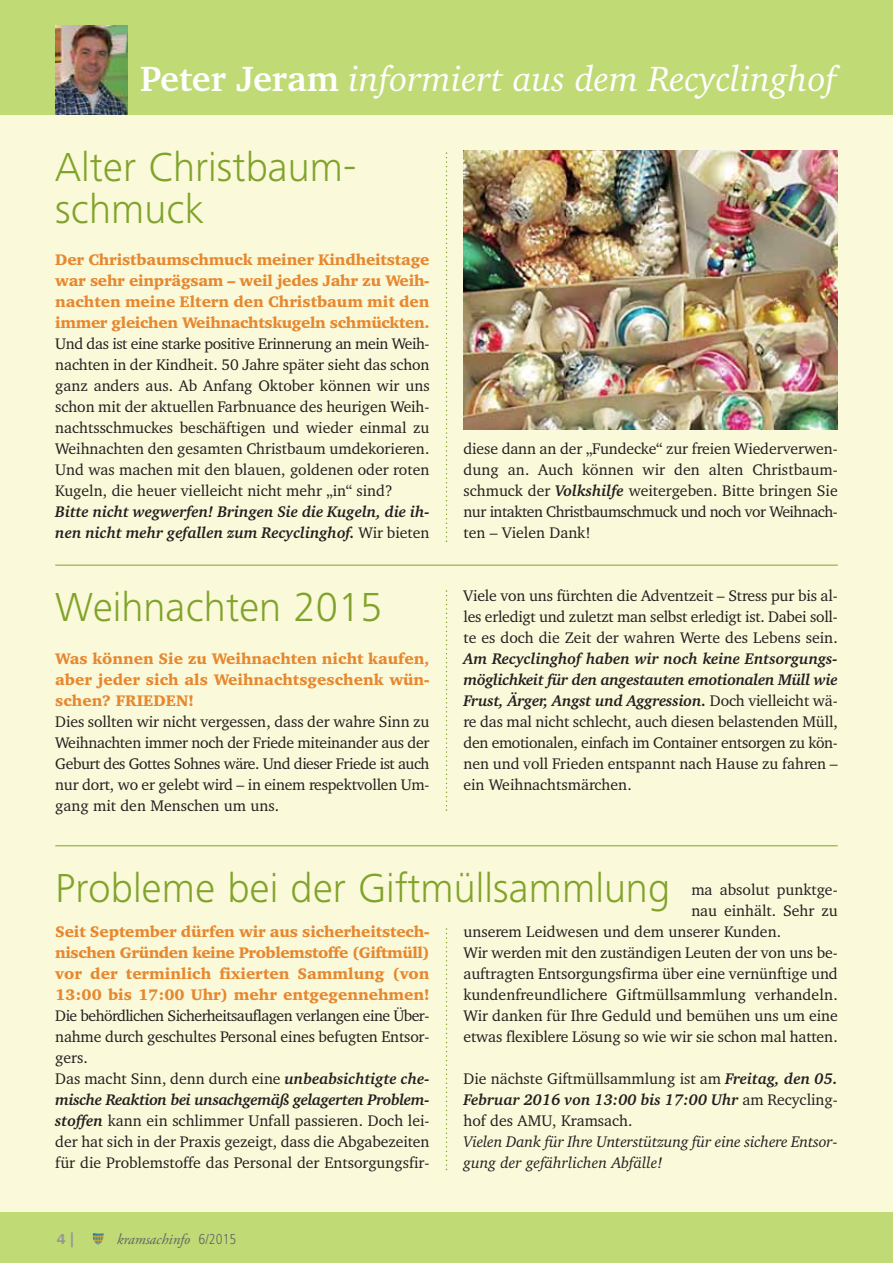
<style>
.page{position:relative;width:893px;height:1263px;background:#faf9d9}
.page>*{position:absolute;margin:0;border:0;box-sizing:border-box;transform-origin:0 0}
.t1{font:300 42px/42px "Frutiger Next LT";color:#81a32b}
.t2{font:italic 36px "Charter IT Cby BT";color:#fff}
.t3{font:15.75px/21px "Charter IT Cby BT";color:#231f20;text-align:justify}
.t4{font:900 15.75px/21px "Charter IT Cby BT";color:#e68830;text-align:justify}
.t5{font:italic 700 15.75px/21px "Charter IT Cby BT";letter-spacing:-.005em;color:#231f20}
.t6{font:italic 15.75px/21px "Charter IT Cby BT";letter-spacing:-.01em;color:#231f20}
.t7{font:italic 15px "Adobe Garamond Pro";color:#636466}
.t8{font:700 15px "Frutiger Next LT";color:#939598}
.s1{font-weight:700;font-style:normal}
.s2{font-weight:400;font-style:normal}
.s3{font-weight:700;font-style:italic}
.s4{font-family:"Frutiger Next LT";font-weight:300;font-style:normal;font-stretch:condensed}
</style>
<div class="page">
<div style="left:0;top:1212px;width:893px;height:51px;background:#c0da75"></div>
<div style="left:0;top:0;width:893px;height:115px;background:#c0da75"></div>
<img style="left:55px;top:26px;width:73px;height:89px">
<svg style="left:92px;top:1233px;width:12px;height:12px"></svg>
<svg style="left:446px;top:152px;width:1px;height:390px"></svg>
<svg style="left:446px;top:590px;width:1px;height:221px"></svg>
<img style="left:463px;top:151px;width:375px;height:279px">
<hr style="left:55px;top:565px;width:783px;height:1px;background:#81a32b">
<svg style="left:446px;top:928px;width:1px;height:242px"></svg>
<hr style="left:55px;top:845px;width:783px;height:1px;background:#81a32b">
<h2 class="t2" style="left:140px;top:65px;width:697px"><span class="s1">Peter Jeram</span> informiert aus dem Recyclinghof</h2>
<h1 class="t1" style="left:55px;top:151px;width:303px">Alter Christbaum&shy;schmuck</h1>
<p class="t4" style="left:55px;top:251px;width:376px">Der Christbaumschmuck meiner Kindheitstage war sehr einprägsam – weil jedes Jahr zu Weih&shy;nachten meine Eltern den Christbaum mit den immer gleichen Weihnachtskugeln schmückten.</p>
<p class="t3" style="left:55px;top:335px;width:376px">Und das ist eine starke positive Erinnerung an mein Weih&shy;nachten in der Kindheit. 50 Jahre später sieht das schon ganz anders aus. Ab Anfang Oktober können wir uns schon mit der aktuellen Farbnuance des heurigen Weih&shy;nachtsschmuckes beschäftigen und wieder einmal zu Weihnachten den gesamten Christbaum umdekorieren.<br>Und was machen mit den blauen, goldenen oder roten Kugeln, die heuer vielleicht nicht mehr „in“ sind?</p>
<p class="t5" style="left:55px;top:503px;width:376px">Bitte nicht wegwerfen! Bringen Sie die Kugeln, die ih&shy;nen nicht mehr gefallen zum Recyclinghof. <span class="s2">Wir bieten</span></p>
<h1 class="t1" style="left:55px;top:590px;width:329px">Weihnachten 2015</h1>
<p class="t4" style="left:55px;top:650px;width:376px">Was können Sie zu Weihnachten nicht kaufen, aber jeder sich als Weihnachtsgeschenk wün&shy;schen? FRIEDEN!</p>
<p class="t3" style="left:55px;top:713px;width:376px">Dies sollten wir nicht vergessen, dass der wahre Sinn zu Weihnachten immer noch der Friede miteinander aus der Geburt des Gottes Sohnes wäre. Und dieser Friede ist auch nur dort, wo er gelebt wird – in einem respektvollen Um&shy;gang mit den Menschen um uns.</p>
<p class="t3" style="left:463px;top:440px;width:376px">diese dann an der „Fundecke“ zur freien Wiederverwen&shy;dung an. Auch können wir den alten Christbaum&shy;schmuck der <span class="s3">Volkshilfe</span> weitergeben. Bitte bringen Sie nur intakten Christbaumschmuck und noch vor Weihnach&shy;ten – Vielen Dank!</p>
<p class="t3" style="left:463px;top:587px;width:376px">Viele von uns fürchten die Adventzeit – Stress pur bis al&shy;les erledigt und zuletzt man selbst erledigt ist. Dabei soll&shy;te es doch die Zeit der wahren Werte des Lebens sein.</p>
<p class="t3" style="left:463px;top:650px;width:376px"><span class="s3">Am Recyclinghof haben wir noch keine Entsorgungs&shy;möglichkeit für den angestauten emotionalen Müll wie Frust, Ärger, Angst und Aggression.</span> Doch vielleicht wä&shy;re das mal nicht schlecht, auch diesen belastenden Müll, den emotionalen, einfach im Container entsorgen zu kön&shy;nen und voll Frieden entspannt nach Hause zu fahren – ein Weihnachtsmärchen.</p>
<h1 class="t1" style="left:55px;top:871px;width:616px">Probleme bei der Giftmüllsammlung</h1>
<p class="t3" style="left:691px;top:881px;width:148px">ma absolut punktge-</p>
<p class="t3" style="left:691px;top:902px;width:148px">nau einhält. Sehr zu</p>
<p class="t3" style="left:463px;top:923px;width:319px">unserem Leidwesen und dem unserer Kunden.</p>
<p class="t3" style="left:463px;top:944px;width:376px">Wir werden mit den zuständigen Leuten der von uns be-</p>
<p class="t3" style="left:463px;top:965px;width:376px">auftragten Entsorgungsfirma über eine vernünftige und</p>
<p class="t3" style="left:463px;top:986px;width:376px">kundenfreundlichere Giftmüllsammlung verhandeln.</p>
<p class="t3" style="left:463px;top:1007px;width:376px">Wir danken für Ihre Geduld und bemühen uns um eine</p>
<p class="t3" style="left:463px;top:1028px;width:376px">etwas flexiblere Lösung so wie wir sie schon mal hatten.</p>
<p class="t3" style="left:463px;top:1070px;width:376px">Die nächste Giftmüllsammlung ist am <span class="s3">Freitag, den 05.<br>Februar 2016 von 13:00 bis 17:00 Uhr</span> am Recycling&shy;hof des AMU, Kramsach.</p>
<p class="t6" style="left:463px;top:1133px;width:376px">Vielen Dank für Ihre Unterstützung für eine sichere Entsor&shy;gung der gefährlichen Abfälle!</p>
<p class="t4" style="left:55px;top:923px;width:376px">Seit September dürfen wir aus sicherheitstech&shy;nischen Gründen keine Problemstoffe (Giftmüll) vor der terminlich fixierten Sammlung (von 13:00 bis 17:00 Uhr) mehr entgegennehmen!</p>
<p class="t3" style="left:55px;top:1007px;width:376px;text-align:left">Die behördlichen Sicherheitsauflagen verlangen eine Über&shy;nahme durch geschultes Personal eines befugten Entsor&shy;gers.<br>Das macht Sinn, denn durch eine <span class="s3">unbeabsichtigte che&shy;mische Reaktion bei unsachgemäß gelagerten Problem&shy;stoffen</span> kann ein schlimmer Unfall passieren. Doch lei&shy;der hat sich in der Praxis gezeigt, dass die Abgabezeiten für die Problemstoffe das Personal der Entsorgungsfir-</p>
<p class="t8" style="left:57px;top:1233px;width:18px">4 |</p>
<p class="t7" style="left:117px;top:1233px;width:121px">kramsachinfo <span class="s4">6/2015</span></p>
</div>
